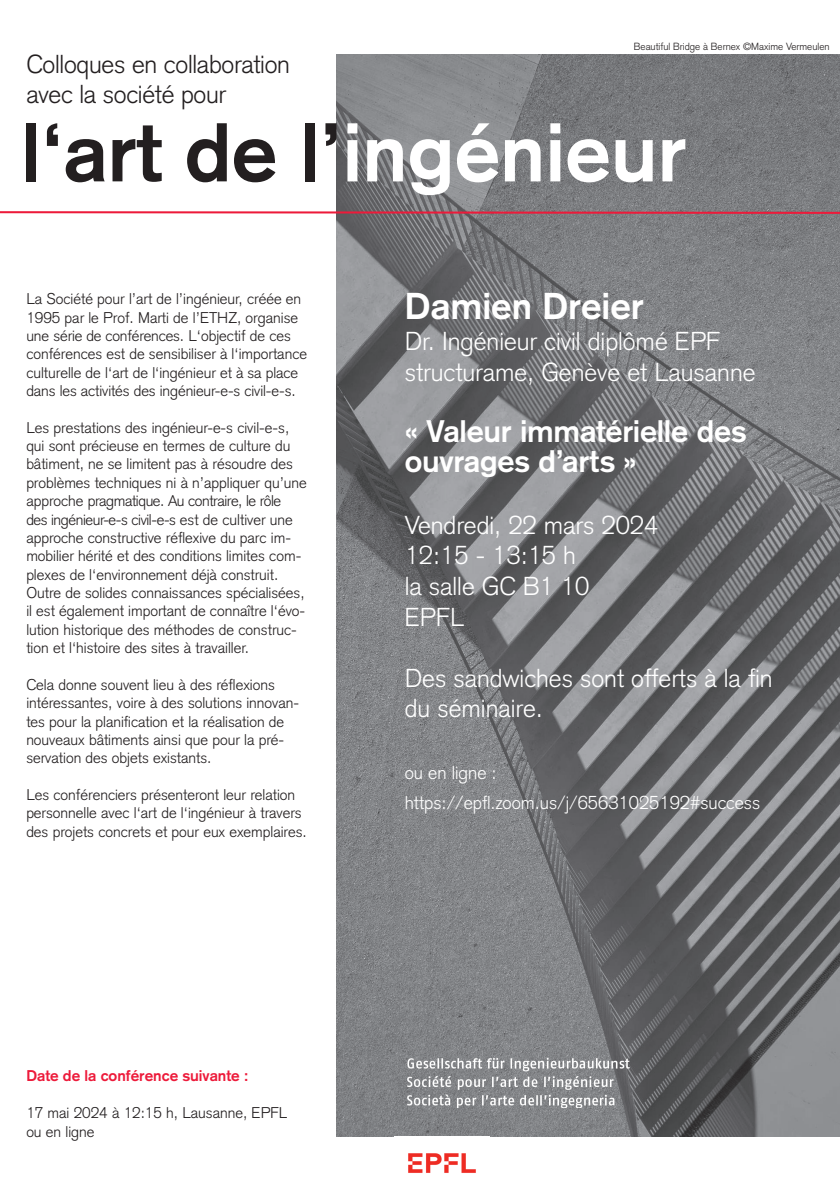
<style>
.page{position:relative;width:840px;height:1191px;background:#fff}
.page>*{position:absolute;margin:0;border:0;box-sizing:border-box;transform-origin:0 0}
.t1{font:700 81.6px "Basic Commercial LT Pro";color:#231f20}
.t2{font:700 36.8px "Basic Commercial LT Pro";color:#fff}
.t3{font:700 30.6px/30.6px "Basic Commercial LT Pro";letter-spacing:-.01em;color:#fff}
.t4{font:300 25.6px/30.6px "Basic Commercial LT Pro";color:#fff}
.t5{font:300 25.6px/30.6px "Basic Commercial LT Pro";letter-spacing:-.01em;color:#231f20}
.t6{font:300 18.4px/30.6px "Basic Commercial LT Pro";color:#fff}
.t7{font:300 15.4px/18.4px "Basic Commercial LT Pro";color:#231f20}
.t8{font:700 15.4px "Basic Commercial LT Pro";color:#ed1a3a}
.t9{font:300 10.2px "Basic Commercial LT Pro";color:#231f20}
.s1{color:#fff}
</style>
<div class="page">
<img style="left:336px;top:54px;width:503px;height:1082px">
<svg style="left:0;top:210px;width:839px;height:5px"></svg>
<img style="left:406px;top:1058px;width:232px;height:49px">
<img style="left:408px;top:1153px;width:68px;height:20px">
<h3 class="t5" style="left:26px;top:49px;width:265px">Colloques en collaboration avec la société pour</h3>
<p class="t9" style="left:633px;top:41px;width:197px">Beautiful Bridge à Bernex ©Maxime Vermeulen</p>
<h1 class="t1" style="left:21px;top:104px;width:666px">l‘art de l’<span class="s1">ingénieur</span></h1>
<p class="t7" style="left:26px;top:290px;width:282px">La Société pour l’art de l’ingénieur, créée en 1995 par le Prof. Marti de l’ETHZ, organise une série de conférences. L‘objectif de ces conférences est de sensibiliser à l‘importance culturelle de l‘art de l‘ingénieur et à sa place dans les activités des ingénieur-e-s civil-e-s.</p>
<p class="t7" style="left:26px;top:418px;width:282px">Les prestations des ingénieur-e-s civil-e-s, qui sont précieuse en termes de culture du bâtiment, ne se limitent pas à résoudre des problèmes techniques ni à n’appliquer qu’une approche pragmatique. Au contraire, le rôle<br>des ingénieur-e-s civil-e-s est de cultiver une approche constructive réflexive du parc im&shy;mobilier hérité et des conditions limites com&shy;plexes de l‘environnement déjà construit.<br>Outre de solides connaissances spécialisées, il est également important de connaître l‘évo&shy;lution historique des méthodes de construc&shy;tion et l‘histoire des sites à travailler.</p>
<p class="t7" style="left:26px;top:675px;width:274px">Cela donne souvent lieu à des réflexions intéressantes, voire à des solutions innovan&shy;tes pour la planification et la réalisation de nouveaux bâtiments ainsi que pour la pré&shy;servation des objets existants.</p>
<p class="t7" style="left:26px;top:785px;width:282px">Les conférenciers présenteront leur relation personnelle avec l‘art de l‘ingénieur à travers des projets concrets et pour eux exemplaires.</p>
<p class="t8" style="left:26px;top:1066px;width:223px">Date de la conférence suivante :</p>
<p class="t7" style="left:26px;top:1103px;width:262px">17 mai 2024 à 12:15 h, Lausanne, EPFL ou en ligne</p>
<h2 class="t2" style="left:404px;top:285px;width:240px">Damien Dreier</h2>
<h3 class="t4" style="left:404px;top:326px;width:352px">Dr. Ingénieur civil diplômé EPF structurame, Genève et Lausanne</h3>
<h3 class="t3" style="left:404px;top:415px;width:343px">« Valeur immatérielle des ouvrages d’arts »</h3>
<h3 class="t4" style="left:404px;top:509px;width:255px">Vendredi, 22 mars 2024<br>12:15 - 13:15 h<br>la salle GC B1 10<br>EPFL</h3>
<h3 class="t4" style="left:404px;top:662px;width:369px">Des sandwiches sont offerts à la fin du séminaire.</h3>
<p class="t6" style="left:404px;top:757px;width:357px">ou en ligne : https://epfl.zoom.us/j/65631025192#success</p>
</div>
